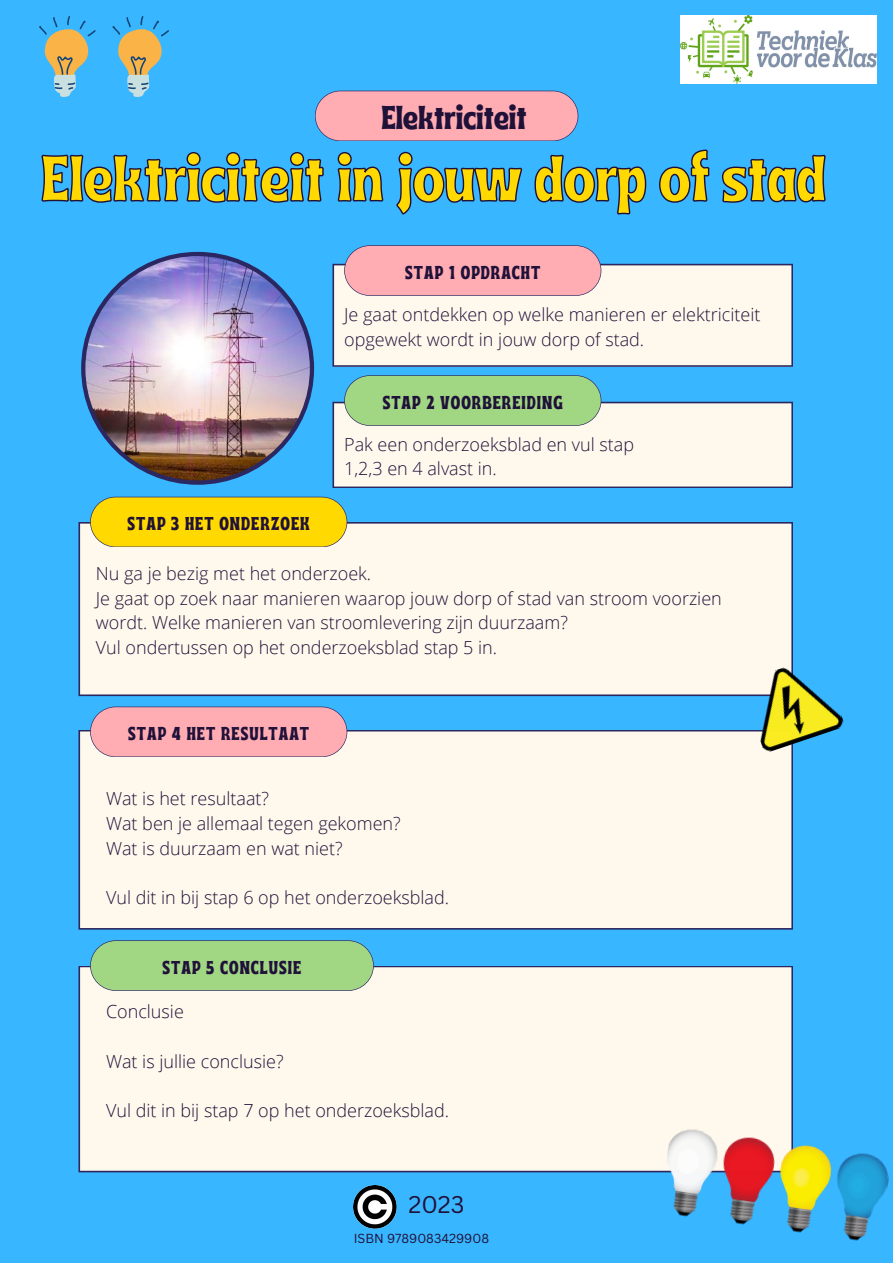
<style>
.page{position:relative;width:893px;height:1263px;background:#38b6ff}
.page>*{position:absolute;margin:0;border:0;box-sizing:border-box;transform-origin:0 0}
.t1{font:64.35px "Ayr Tropika Island Int";color:#ffd900}
.t2{font:33.08px "Ayr Tropika Island Int";color:#201139}
.t3{font:23.55px "Canva Sans";color:#201139}
.t4{font:18.6px "Ayr Tropika Island Int";letter-spacing:.055em;color:#201139}
.t5{font:300 18px/24.8px "Open Sans";color:#201139}
.t6{font:12.75px "Canva Sans";color:#201139}
</style>
<div class="page">
<div style="left:332px;top:264px;width:461px;height:103px;background:#fff9ed"></div>
<div style="left:78px;top:966px;width:715px;height:206px;background:#fff9ed"></div>
<div style="left:78px;top:730px;width:715px;height:200px;background:#fff9ed"></div>
<div style="left:78px;top:522px;width:715px;height:174px;background:#fff9ed"></div>
<svg style="left:90px;top:497px;width:257px;height:50px;background:#f6d50c"></svg>
<svg style="left:344px;top:245px;width:257px;height:51px;background:#f3aab4"></svg>
<svg style="left:332px;top:375px;width:461px;height:113px;background:#cce2d2"></svg>
<svg style="left:90px;top:706px;width:257px;height:51px;background:#f3aab4"></svg>
<svg style="left:90px;top:940px;width:284px;height:51px;background:#9dd087"></svg>
<img style="left:81px;top:252px;width:233px;height:233px">
<svg style="left:41px;top:149px;width:785px;height:66px"></svg>
<svg style="left:315px;top:91px;width:263px;height:50px;background:#f2a9b4"></svg>
<svg style="left:39px;top:16px;width:57px;height:81px"></svg>
<img style="left:740px;top:655px;width:104px;height:98px">
<img style="left:657px;top:1115px;width:232px;height:126px">
<svg style="left:112px;top:16px;width:57px;height:81px"></svg>
<img style="left:354px;top:1185px;width:42px;height:43px">
<img style="left:681px;top:16px;width:195px;height:67px">
<h5 class="t2" style="left:381px;top:86px;width:147px">Elektriciteit</h5>
<h1 class="t1" style="left:41px;top:117px;width:786px">Elektriciteit in jouw dorp of stad</h1>
<p class="t4" style="left:405px;top:254px;width:137px">STAP 1 OPDRACHT</p>
<h5 class="t5" style="left:344px;top:302px;width:418px">Je gaat ontdekken op welke manieren er elektriciteit opgewekt wordt in jouw dorp of stad.</h5>
<p class="t4" style="left:383px;top:384px;width:182px">STAP 2 VOORBEREIDING</p>
<p class="t4" style="left:128px;top:506px;width:184px">STAP 3 HET ONDERZOEK</p>
<h4 class="t5" style="left:344px;top:431px;width:291px">Pak een onderzoeksblad en vul stap<br>1,2,3 en 4 alvast in.</h4>
<h5 class="t5" style="left:96px;top:560px;width:627px">Nu ga je bezig met het onderzoek.<br>Je gaat op zoek naar manieren waarop jouw dorp of stad van stroom voorzien wordt. Welke manieren van stroomlevering zijn duurzaam?<br>Vul ondertussen op het onderzoeksblad stap 5 in.</h5>
<h2 class="t4" style="left:128px;top:716px;width:182px">STAP 4 HET RESULTAAT</h2>
<h5 class="t5" style="left:106px;top:786px;width:296px">Wat is het resultaat?<br>Wat ben je allemaal tegen gekomen?<br>Wat is duurzaam en wat niet?</h5>
<h4 class="t5" style="left:106px;top:885px;width:344px">Vul dit in bij stap 6 op het onderzoeksblad.</h4>
<h1 class="t4" style="left:163px;top:949px;width:140px">STAP 5 CONCLUSIE</h1>
<p class="t5" style="left:106px;top:999px;width:79px">Conclusie</p>
<h4 class="t5" style="left:106px;top:1048px;width:179px">Wat is jullie conclusie?</h4>
<h5 class="t5" style="left:106px;top:1098px;width:344px">Vul dit in bij stap 7 op het onderzoeksblad.</h5>
<h5 class="t3" style="left:408px;top:1188px;width:57px">2023</h5>
<p class="t6" style="left:354px;top:1229px;width:137px">ISBN 9789083429908</p>
</div>
